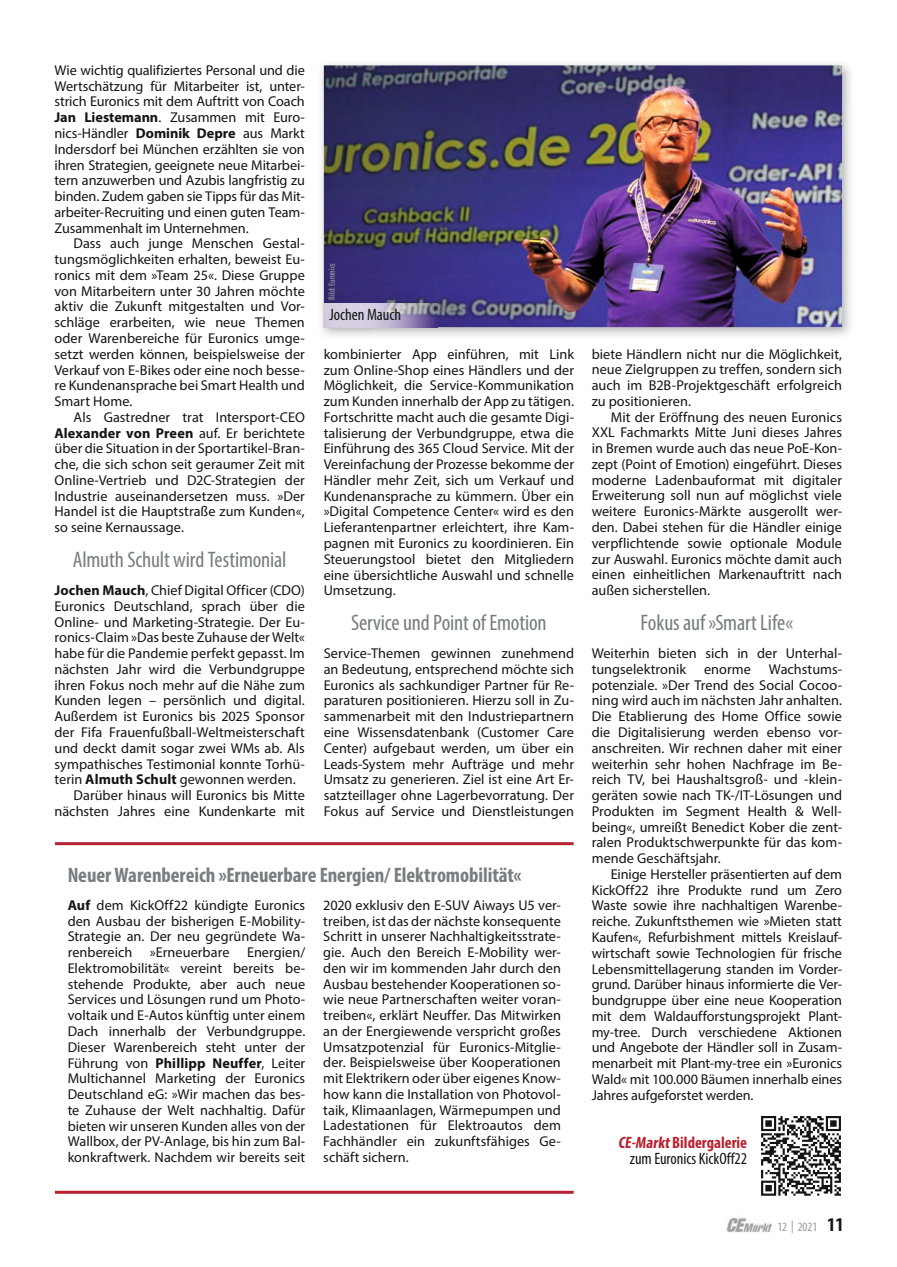
<style>
.page{position:relative;width:897px;height:1267px;background:#fff}
.page>*{position:absolute;margin:0;border:0;box-sizing:border-box;transform-origin:0 0}
.t1{font:condensed 22.5px "Myriad Pro";letter-spacing:-.005em;color:#777d80}
.t2{font:700 condensed 21px "Myriad Pro";letter-spacing:-.005em;color:#777d80}
.t3{font:condensed 16.5px "Myriad Pro";color:#131413}
.t4{font:700 condensed 16.5px "Myriad Pro";color:#b62230}
.t5{font:14.25px/15.8px "Myriad Pro";color:#131413;text-align:justify}
.t6{font:condensed 12.75px "Myriad Pro";color:#999}
.t7{font:condensed 9px "Myriad Pro";color:#a2a7ab}
.s1{font-weight:700}
.s2{font-weight:700;font-size:19.5px;color:#131413}
</style>
<div class="page">
<img style="left:726px;top:1218px;width:46px;height:15px">
<hr style="left:55px;top:842px;width:518px;height:3px;background:#b62230">
<hr style="left:55px;top:1190px;width:518px;height:3px;background:#b62230">
<img style="left:321px;top:63px;width:530px;height:42px">
<img style="left:321px;top:105px;width:49px;height:231px">
<img style="left:801px;top:105px;width:49px;height:231px">
<img style="left:370px;top:327px;width:431px;height:9px">
<img style="left:324px;top:65px;width:518px;height:262px">
<img style="left:324px;top:304px;width:113px;height:23px">
<img style="left:761px;top:1116px;width:80px;height:80px">
<p class="t5" style="left:54px;top:62px;width:252px">Wie wichtig qualifiziertes Personal und die Wertschätzung für Mitarbeiter ist, unter&shy;strich Euronics mit dem Auftritt von Coach <span class="s1">Jan Liestemann</span>. Zusammen mit Euro&shy;nics-Händler <span class="s1">Dominik Depre</span> aus Markt Indersdorf bei München erzählten sie von ihren Strategien, geeignete neue Mitarbei&shy;tern anzuwerben und Azubis langfristig zu binden. Zudem gaben sie Tipps für das Mit&shy;arbeiter-Recruiting und einen guten Team-Zusammenhalt im Unternehmen.</p>
<p class="t5" style="left:54px;top:235px;width:252px;text-indent:19px">Dass auch junge Menschen Gestal&shy;tungsmöglichkeiten erhalten, beweist Eu&shy;ronics mit dem »Team 25«. Diese Gruppe von Mitarbeitern unter 30 Jahren möchte aktiv die Zukunft mitgestalten und Vor&shy;schläge erarbeiten, wie neue Themen oder Warenbereiche für Euronics umge&shy;setzt werden können, beispielsweise der Verkauf von E-Bikes oder eine noch besse&shy;re Kundenansprache bei Smart Health und Smart Home.</p>
<p class="t5" style="left:54px;top:409px;width:252px;text-indent:19px">Als Gastredner trat Intersport-CEO <span class="s1">Alexander von Preen</span> auf. Er berichtete über die Situation in der Sportartikel-Bran&shy;che, die sich schon seit geraumer Zeit mit Online-Vertrieb und D2C-Strategien der Industrie auseinandersetzen muss. »Der Handel ist die Hauptstraße zum Kunden«, so seine Kernaussage.</p>
<h1 class="t1" style="left:73px;top:545px;width:215px">Almuth Schult wird Testimonial</h1>
<p class="t5" style="left:54px;top:582px;width:252px"><span class="s1">Jochen Mauch</span>, Chief Digital Officer (CDO)</p>
<p class="t5" style="left:54px;top:598px;width:252px">Euronics Deutschland, sprach über die</p>
<p class="t5" style="left:54px;top:613px;width:252px">Online- und Marketing-Strategie. Der Eu-</p>
<p class="t5" style="left:54px;top:629px;width:252px">ronics-Claim »Das beste Zuhause der Welt«</p>
<p class="t5" style="left:54px;top:645px;width:252px">habe für die Pandemie perfekt gepasst. Im</p>
<p class="t5" style="left:54px;top:661px;width:252px">nächsten Jahr wird die Verbundgruppe</p>
<p class="t5" style="left:54px;top:676px;width:252px">ihren Fokus noch mehr auf die Nähe zum</p>
<p class="t5" style="left:54px;top:692px;width:252px">Kunden legen – persönlich und digital.</p>
<p class="t5" style="left:54px;top:708px;width:252px">Außerdem ist Euronics bis 2025 Sponsor</p>
<p class="t5" style="left:54px;top:724px;width:252px">der Fifa Frauenfußball-Weltmeisterschaft</p>
<p class="t5" style="left:54px;top:739px;width:252px">und deckt damit sogar zwei WMs ab. Als</p>
<p class="t5" style="left:54px;top:755px;width:252px">sympathisches Testimonial konnte Torhü-</p>
<p class="t5" style="left:54px;top:771px;width:243px">terin <span class="s1">Almuth Schult</span> gewonnen werden.</p>
<p class="t5" style="left:74px;top:787px;width:233px">Darüber hinaus will Euronics bis Mitte</p>
<p class="t5" style="left:54px;top:803px;width:252px">nächsten Jahres eine Kundenkarte mit</p>
<p class="t7" style="left:326px;top:299px;width:38px;rotate:-90deg">Bild: Euronics</p>
<p class="t3" style="left:329px;top:305px;width:73px">Jochen Mauch</p>
<p class="t5" style="left:323px;top:346px;width:252px">kombinierter App einführen, mit Link zum Online-Shop eines Händlers und der Möglichkeit, die Service-Kommunikation zum Kunden innerhalb der App zu tätigen.<br>Fortschritte macht auch die gesamte Digi&shy;talisierung der Verbundgruppe, etwa die Einführung des 365 Cloud Service. Mit der Vereinfachung der Prozesse bekomme der Händler mehr Zeit, sich um Verkauf und Kundenansprache zu kümmern. Über ein »Digital Competence Center« wird es den Lieferantenpartner erleichtert, ihre Kam&shy;pagnen mit Euronics zu koordinieren. Ein Steuerungstool bietet den Mitgliedern eine übersichtliche Auswahl und schnelle Umsetzung.</p>
<h1 class="t1" style="left:351px;top:608px;width:197px">Service und Point of Emotion</h1>
<p class="t5" style="left:323px;top:645px;width:252px">Service-Themen gewinnen zunehmend an Bedeutung, entsprechend möchte sich Euronics als sachkundiger Partner für Re&shy;paraturen positionieren. Hierzu soll in Zu&shy;sammenarbeit mit den Industriepartnern eine Wissensdatenbank (Customer Care Center) aufgebaut werden, um über ein Leads-System mehr Aufträge und mehr Umsatz zu generieren. Ziel ist eine Art Er&shy;satzteillager ohne Lagerbevorratung. Der Fokus auf Service und Dienstleistungen</p>
<h2 class="t2" style="left:68px;top:862px;width:455px">Neuer Warenbereich »Erneuerbare Energien/ Elektromobilität«</h2>
<p class="t5" style="left:68px;top:897px;width:239px"><span class="s1">Auf</span> dem KickOff22 kündigte Euronics den Ausbau der bisherigen E-Mobility-Strategie an. Der neu gegründete Wa&shy;renbereich »Erneuerbare Energien/ Elektromobilität« vereint bereits be&shy;stehende Produkte, aber auch neue Services und Lösungen rund um Photo&shy;voltaik und E-Autos künftig unter einem Dach innerhalb der Verbundgruppe.<br>Dieser Warenbereich steht unter der Führung von <span class="s1">Phillipp Neuffer</span>, Leiter Multichannel Marketing der Euronics Deutschland eG: »Wir machen das bes&shy;te Zuhause der Welt nachhaltig. Dafür bieten wir unseren Kunden alles von der Wallbox, der PV-Anlage, bis hin zum Bal&shy;konkraftwerk. Nachdem wir bereits seit</p>
<p class="t5" style="left:323px;top:897px;width:239px">2020 exklusiv den E-SUV Aiways U5 ver&shy;treiben, ist das der nächste konsequente Schritt in unserer Nachhaltigkeitsstrate&shy;gie. Auch den Bereich E-Mobility wer&shy;den wir im kommenden Jahr durch den Ausbau bestehender Kooperationen so&shy;wie neue Partnerschaften weiter voran&shy;treiben«, erklärt Neuffer. Das Mitwirken an der Energiewende verspricht großes Umsatzpotenzial für Euronics-Mitglie&shy;der. Beispielsweise über Kooperationen mit Elektrikern oder über eigenes Know&shy;how kann die Installation von Photovol&shy;taik, Klimaanlagen, Wärmepumpen und Ladestationen für Elektroautos dem Fachhändler ein zukunftsfähiges Ge&shy;schäft sichern.</p>
<p class="t5" style="left:591px;top:345px;width:252px">biete Händlern nicht nur die Möglichkeit, neue Zielgruppen zu treffen, sondern sich auch im B2B-Projektgeschäft erfolgreich zu positionieren.</p>
<p class="t5" style="left:591px;top:408px;width:252px;text-indent:19px">Mit der Eröffnung des neuen Euronics XXL Fachmarkts Mitte Juni dieses Jahres in Bremen wurde auch das neue PoE-Kon&shy;zept (Point of Emotion) eingeführt. Dieses moderne Ladenbauformat mit digitaler Erweiterung soll nun auf möglichst viele weitere Euronics-Märkte ausgerollt wer&shy;den. Dabei stehen für die Händler einige verpflichtende sowie optionale Module zur Auswahl. Euronics möchte damit auch einen einheitlichen Markenauftritt nach außen sicherstellen.</p>
<h1 class="t1" style="left:640px;top:608px;width:154px">Fokus auf »Smart Life«</h1>
<p class="t5" style="left:591px;top:645px;width:252px">Weiterhin bieten sich in der Unterhal&shy;tungselektronik</p>
<p class="t5" style="left:591px;top:661px;width:252px;text-indent:177px">Wachstums&shy;potenziale. »Der Trend des Social Cocoo&shy;ning wird auch im nächsten Jahr anhalten.<br>Die Etablierung des Home Office sowie die Digitalisierung werden ebenso vor&shy;anschreiten. Wir rechnen daher mit einer weiterhin sehr hohen Nachfrage im Be&shy;reich TV, bei Haushaltsgroß- und -klein&shy;geräten sowie nach TK-/IT-Lösungen und Produkten im Segment Health &amp; Well&shy;being«, umreißt Benedict Kober die zent&shy;ralen Produktschwerpunkte für das kom&shy;mende Geschäftsjahr.</p>
<p class="t5" style="left:591px;top:866px;width:252px;text-indent:19px">Einige Hersteller präsentierten auf dem KickOff22 ihre Produkte rund um Zero Waste sowie ihre nachhaltigen Warenbe&shy;reiche. Zukunftsthemen wie »Mieten statt Kaufen«, Refurbishment mittels Kreislauf&shy;wirtschaft sowie Technologien für frische Lebensmittellagerung standen im Vorder&shy;grund. Darüber hinaus informierte die Ver&shy;bundgruppe über eine neue Kooperation mit dem Waldaufforstungsprojekt Plant&shy;my-tree. Durch verschiedene Aktionen und Angebote der Händler soll in Zusam&shy;menarbeit mit Plant-my-tree ein »Euronics Wald« mit 100.000 Bäumen innerhalb eines Jahres aufgeforstet werden.</p>
<p class="t5" style="left:704px;top:661px;width:48px">enorme</p>
<p class="t4" style="left:618px;top:1131px;width:131px">CE-MarktBildergalerie</p>
<p class="t3" style="left:629px;top:1148px;width:119px">zum Euronics KickOff22</p>
<p class="t6" style="left:777px;top:1219px;width:68px">12 | 2021 <span class="s2">11</span></p>
</div>
